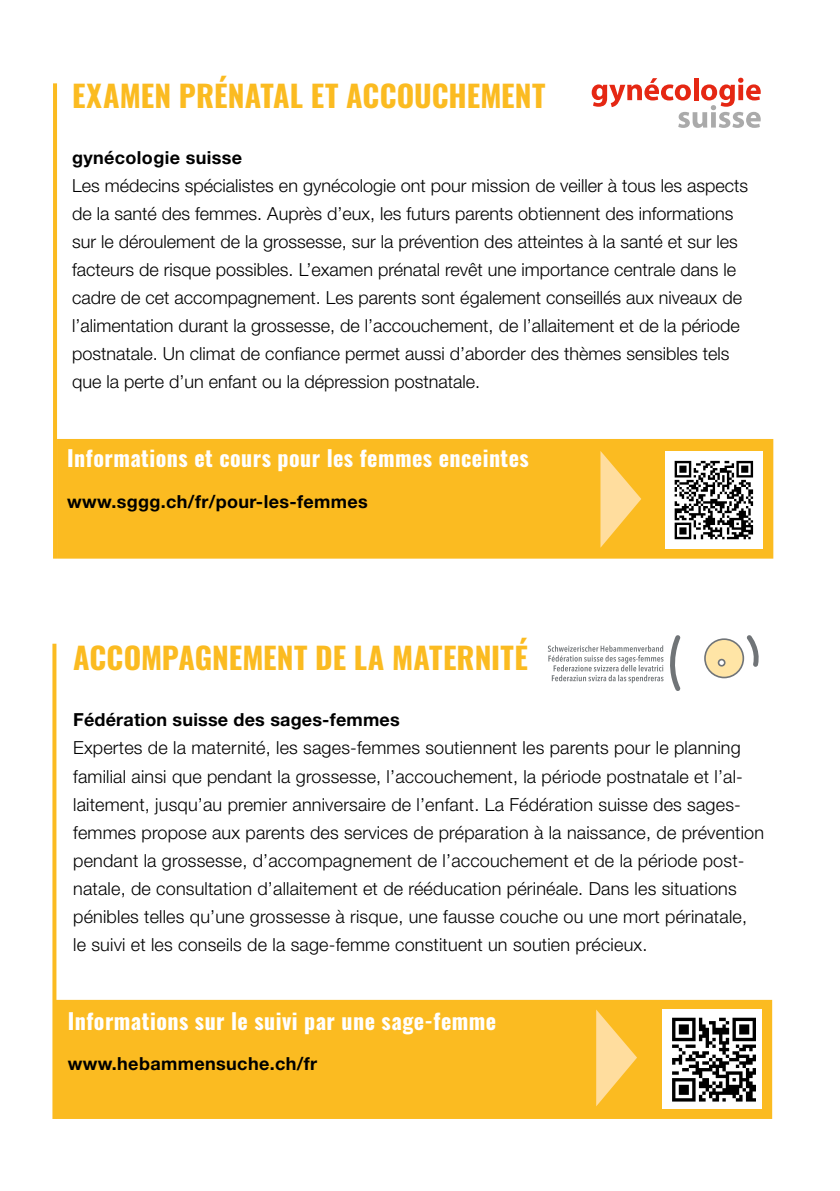
<style>
.page{position:relative;width:840px;height:1191px;background:#fff}
.page>*{position:absolute;margin:0;border:0;box-sizing:border-box;transform-origin:0 0}
.t1{font:700 30px "Oswald";letter-spacing:.005em;color:#fbbb21}
.t2{font:700 22px "Oswald";letter-spacing:.02em;color:#fff}
.t3{font:300 18px/28px "Helvetica Neue LT Pro";color:#000}
.t4{font:700 18px "Helvetica Neue LT Pro";letter-spacing:.02em;color:#000}
</style>
<div class="page">
<div style="left:57px;top:439px;width:715px;height:119px;background:#fbbb21"></div>
<div style="left:664px;top:451px;width:98px;height:98px;background:#fff"></div>
<svg style="left:674px;top:461px;width:78px;height:78px"></svg>
<svg style="left:591px;top:78px;width:169px;height:50px"></svg>
<div style="left:56px;top:999px;width:715px;height:120px;background:#fbbb21"></div>
<div style="left:662px;top:1009px;width:99px;height:99px;background:#fff"></div>
<svg style="left:672px;top:1017px;width:83px;height:84px"></svg>
<svg style="left:596px;top:1009px;width:40px;height:97px"></svg>
<hr style="left:53px;top:83px;width:4px;height:475px;background:#fbbb21">
<svg style="left:52px;top:643px;width:4px;height:476px;background:#fbc23a"></svg>
<svg style="left:547px;top:635px;width:211px;height:56px"></svg>
<svg style="left:600px;top:451px;width:41px;height:97px"></svg>
<h1 class="t1" style="left:72px;top:80px;width:474px">EXAMEN PRÉNATAL ET ACCOUCHEMENT</h1>
<p class="t4" style="left:72px;top:146px;width:172px">gynécologie suisse</p>
<p class="t3" style="left:72px;top:171px;width:677px">Les médecins spécialistes en gynécologie ont pour mission de veiller à tous les aspects de la santé des femmes. Auprès d’eux, les futurs parents obtiennent des informations sur le déroulement de la grossesse, sur la prévention des atteintes à la santé et sur les facteurs de risque possibles. L’examen prénatal revêt une importance centrale dans le cadre de cet accompagnement. Les parents sont également conseillés aux niveaux de l’alimentation durant la grossesse, de l’accouchement, de l’allaitement et de la période postnatale. Un climat de confiance permet aussi d’aborder des thèmes sensibles tels que la perte d’un enfant ou la dépression postnatale.</p>
<p class="t2" style="left:67px;top:447px;width:463px">Informations et cours pour les femmes enceintes</p>
<p class="t4" style="left:67px;top:490px;width:302px">www.sggg.ch/fr/pour-les-femmes</p>
<h1 class="t1" style="left:73px;top:642px;width:456px">ACCOMPAGNEMENT DE LA MATERNITÉ</h1>
<p class="t4" style="left:73px;top:709px;width:328px">Fédération suisse des sages-femmes</p>
<p class="t3" style="left:73px;top:733px;width:692px">Expertes de la maternité, les sages-femmes soutiennent les parents pour le planning familial ainsi que pendant la grossesse, l’accouchement, la période postnatale et l’al&shy;laitement, jusqu’au premier anniversaire de l’enfant. La Fédération suisse des sages&shy;femmes propose aux parents des services de préparation à la naissance, de prévention pendant la grossesse, d’accompagnement de l’accouchement et de la période post&shy;natale, de consultation d’allaitement et de rééducation périnéale. Dans les situations pénibles telles qu’une grossesse à risque, une fausse couche ou une mort périnatale, le suivi et les conseils de la sage-femme constituent un soutien précieux.</p>
<p class="t2" style="left:68px;top:1009px;width:429px">Informations sur le suivi par une sage-femme</p>
<p class="t4" style="left:68px;top:1052px;width:251px">www.hebammensuche.ch/fr</p>
</div>
